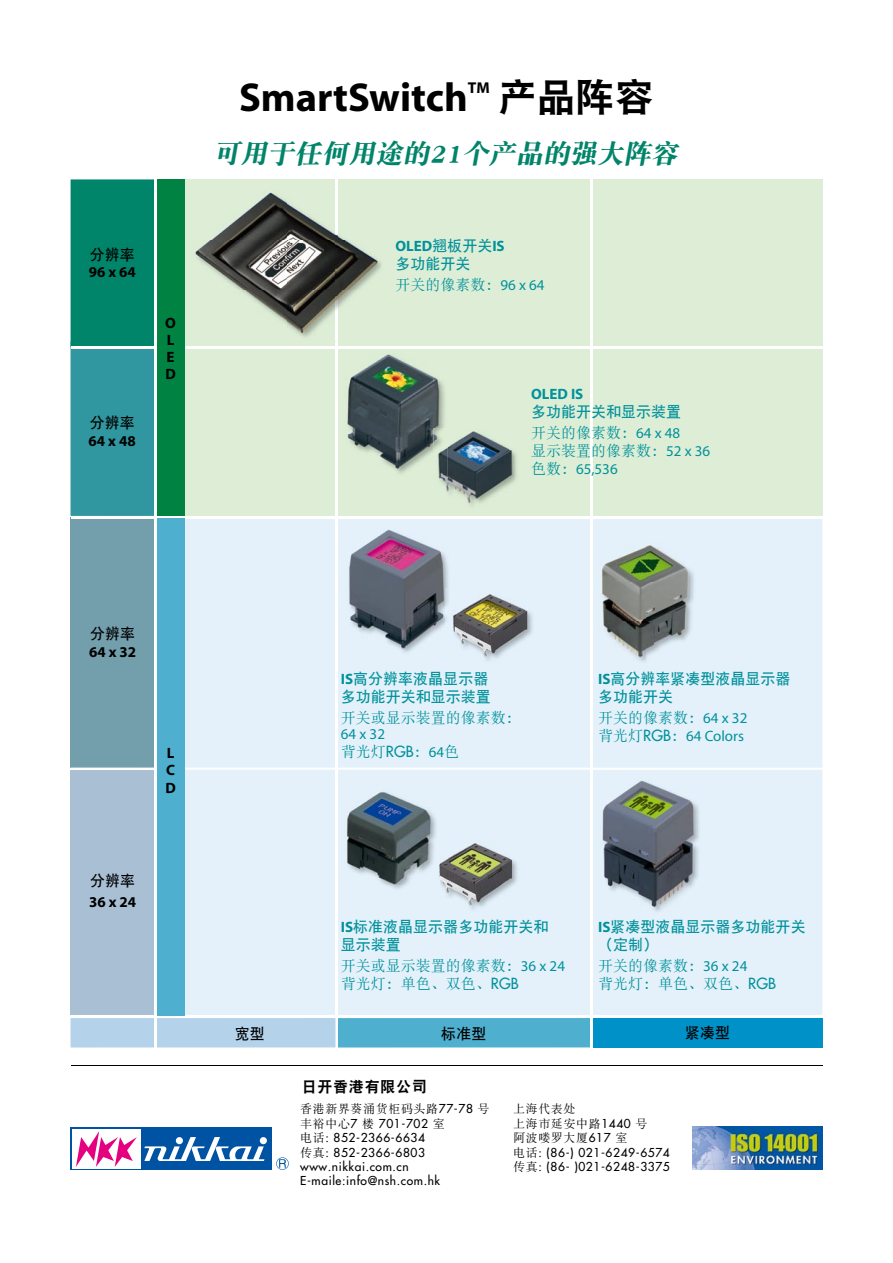
<style>
.page{position:relative;width:893px;height:1263px;background:#fff}
.page>*{position:absolute;margin:0;border:0;box-sizing:border-box;transform-origin:0 0}
.t1{font:700 40.5px "Myriad";color:#000}
.t2{font:39px "DFP Hei W9 G Bpc EUC H";color:#000}
.t3{font:italic 27px "DFP Song W9 G Bpc EUC H";color:#00846a}
.t4{font:700 15.75px "Myriad";color:#000}
.t5{font:15px/18px "DFP Song W5 G Bpc EUC H";color:#00919b}
.t6{font:15px/18px "DFP Hei W7 G Bpc EUC H";color:#00919b}
.t7{font:15px "Myriad";color:#00919b}
.t8{font:700 15px/17.2px "Myriad";color:#000;text-align:justify}
.t9{font:15px "DFP Hei W7 G Bpc EUC H";color:#000}
.t10{font:700 15px "Myriad";color:#00919b}
.t11{font:15px "DFP Hei W9 G Bpc EUC H";letter-spacing:.05em;color:#000}
.t12{font:12px/14.4px "Futura";letter-spacing:.05em;color:#000}
.t13{font:12px/14.4px "DFP Song W5 G Bpc EUC H";letter-spacing:.05em;color:#000}
.s1{font-family:"DFP Hei W7 G Bpc EUC H";font-weight:400}
.s2{font-family:"Myriad"}
.s3{font-family:"DFP Song W5 G Bpc EUC H"}
.s4{font-family:"Myriad";font-weight:700}
.s5{font-family:"Futura"}
</style>
<div class="page">
<div style="left:157px;top:347px;width:665px;height:169px;background:#deeed6"></div>
<div style="left:184px;top:518px;width:638px;height:498px;background:#e4f1fa"></div>
<div style="left:71px;top:770px;width:84px;height:246px;background:#a9c0d4"></div>
<div style="left:338px;top:1018px;width:252px;height:29px;background:#4fafce"></div>
<div style="left:71px;top:341px;width:84px;height:175px;background:#30969f"></div>
<img style="left:443px;top:385px;width:2px;height:43px">
<img style="left:347px;top:354px;width:96px;height:120px">
<img style="left:515px;top:454px;width:2px;height:26px">
<img style="left:434px;top:428px;width:9px;height:46px">
<img style="left:438px;top:431px;width:77px;height:75px">
<img style="left:438px;top:431px;width:10px;height:46px">
<img style="left:435px;top:430px;width:8px;height:46px">
<div style="left:71px;top:517px;width:84px;height:251px;background:#739eac"></div>
<div style="left:593px;top:1018px;width:229px;height:29px;background:#0091c9"></div>
<img style="left:600px;top:543px;width:97px;height:122px">
<img style="left:597px;top:542px;width:95px;height:39px">
<img style="left:597px;top:581px;width:3px;height:79px">
<img style="left:600px;top:543px;width:92px;height:117px">
<img style="left:600px;top:778px;width:102px;height:137px">
<img style="left:597px;top:777px;width:101px;height:44px">
<img style="left:597px;top:821px;width:3px;height:90px">
<img style="left:600px;top:778px;width:98px;height:133px">
<div style="left:157px;top:179px;width:665px;height:167px;background:#deeed6"></div>
<div style="left:71px;top:179px;width:84px;height:168px;background:#00846a"></div>
<hr style="left:71px;top:516px;width:751px;height:2px;background:#fff">
<hr style="left:71px;top:767px;width:751px;height:3px;background:#fff">
<hr style="left:71px;top:346px;width:751px;height:2px;background:#fff">
<div style="left:157px;top:179px;width:27px;height:337px;background:#008342"></div>
<div style="left:157px;top:518px;width:27px;height:498px;background:#4fafce"></div>
<hr style="left:336px;top:175px;width:2px;height:872px;background:#fff">
<hr style="left:590px;top:172px;width:3px;height:875px;background:#fff">
<div style="left:71px;top:1018px;width:264px;height:29px;background:#b4d3eb"></div>
<hr style="left:155px;top:173px;width:2px;height:874px;background:#fff">
<img style="left:238px;top:240px;width:143px;height:51px">
<img style="left:211px;top:189px;width:134px;height:51px">
<img style="left:195px;top:240px;width:43px;height:49px">
<img style="left:242px;top:291px;width:114px;height:51px">
<img style="left:336px;top:190px;width:2px;height:150px">
<img style="left:436px;top:910px;width:84px;height:4px">
<img style="left:430px;top:834px;width:90px;height:76px">
<img style="left:436px;top:842px;width:84px;height:68px">
<img style="left:451px;top:593px;width:85px;height:72px">
<img style="left:445px;top:588px;width:89px;height:76px">
<img style="left:451px;top:593px;width:83px;height:71px">
<img style="left:346px;top:529px;width:106px;height:127px">
<img style="left:445px;top:588px;width:7px;height:68px">
<img style="left:451px;top:593px;width:1px;height:63px">
<img style="left:344px;top:528px;width:104px;height:41px">
<img style="left:344px;top:569px;width:2px;height:82px">
<img style="left:346px;top:529px;width:102px;height:122px">
<img style="left:445px;top:588px;width:3px;height:63px">
<img style="left:345px;top:790px;width:94px;height:102px">
<img style="left:430px;top:834px;width:9px;height:58px">
<img style="left:436px;top:842px;width:3px;height:50px">
<img style="left:344px;top:789px;width:90px;height:96px">
<img style="left:345px;top:790px;width:89px;height:95px">
<img style="left:430px;top:834px;width:4px;height:51px">
<div style="left:71px;top:1128px;width:201px;height:42px;background:#0052a3"></div>
<div style="left:72px;top:1129px;width:68px;height:40px;background:#fff"></div>
<svg style="left:144px;top:1137px;width:120px;height:24px"></svg>
<div style="left:176px;top:1137px;width:7px;height:7px;background:#fff;border-radius:50%"></div>
<div style="left:260px;top:1137px;width:7px;height:7px;background:#fff;border-radius:50%"></div>
<svg style="left:76px;top:1131px;width:61px;height:36px"></svg>
<svg style="left:276px;top:1157px;width:13px;height:13px"></svg>
<img style="left:693px;top:1127px;width:129px;height:43px">
<hr style="left:71px;top:1065px;width:751px;height:1px;background:#000">
<p class="t9" style="left:90px;top:247px;width:46px">分辨率</p>
<p class="t8" style="left:89px;top:264px;width:49px">96 x 64</p>
<p class="t9" style="left:90px;top:415px;width:46px">分辨率</p>
<p class="t8" style="left:89px;top:433px;width:49px">64 x 48</p>
<p class="t8" style="left:165px;top:314px;width:12px">O L E D</p>
<h1 class="t1" style="left:239px;top:77px;width:230px">SmartSwitch</h1>
<h3 class="t4" style="left:468px;top:80px;width:23px">TM</h3>
<h2 class="t2" style="left:498px;top:78px;width:157px">产品阵容</h2>
<h3 class="t3" style="left:214px;top:139px;width:470px">可用于任何用途的21个产品的强大阵容</h3>
<p class="t10" style="left:395px;top:238px;width:111px">OLED<span class="s1">翘板开关</span>IS</p>
<p class="t6" style="left:395px;top:254px;width:76px">多功能开关</p>
<p class="t5" style="left:395px;top:275px;width:151px">开关的像素数：<span class="s2">96 x 64</span></p>
<p class="t10" style="left:531px;top:386px;width:54px">OLED IS</p>
<p class="t6" style="left:531px;top:402px;width:151px">多功能开关和显示装置</p>
<p class="t5" style="left:531px;top:423px;width:181px">开关的像素数：<span class="s2">64 x 48<br></span>显示装置的像素数：<span class="s2">52 x 36</span></p>
<p class="t7" style="left:531px;top:461px;width:88px"><span class="s3">色数：</span>65,536</p>
<p class="t9" style="left:90px;top:626px;width:47px">分辨率</p>
<p class="t8" style="left:89px;top:644px;width:49px">64 x 32</p>
<p class="t8" style="left:165px;top:744px;width:12px;line-height:17.7px">L C D</p>
<p class="t9" style="left:90px;top:873px;width:47px">分辨率</p>
<p class="t8" style="left:89px;top:894px;width:49px">36 x 24</p>
<p class="t6" style="left:341px;top:669px;width:151px"><span class="s4">IS</span>高分辨率液晶显示器多功能开关和显示装置</p>
<p class="t5" style="left:341px;top:708px;width:181px">开关或显示装置的像素数：</p>
<p class="t7" style="left:341px;top:727px;width:46px">64 x 32</p>
<p class="t5" style="left:341px;top:743px;width:120px">背光灯<span class="s5">RGB</span>：<span class="s2">64</span>色</p>
<p class="t6" style="left:598px;top:669px;width:194px"><span class="s4">IS</span>高分辨率紧凑型液晶显示器多功能开关</p>
<p class="t5" style="left:598px;top:708px;width:151px">开关的像素数：<span class="s2">64 x 32</span></p>
<p class="t7" style="left:598px;top:728px;width:147px"><span class="s3">背光灯</span><span class="s5">RGB</span><span class="s3">：</span>64 Colors</p>
<p class="t9" style="left:235px;top:1026px;width:31px">宽型</p>
<p class="t6" style="left:341px;top:917px;width:209px"><span class="s4">IS</span>标准液晶显示器多功能开关和显示装置</p>
<p class="t5" style="left:341px;top:956px;width:226px">开关或显示装置的像素数：<span class="s2">36 x 24</span>背光灯：单色、双色、<span class="s5">RGB</span></p>
<p class="t11" style="left:302px;top:1079px;width:127px">日开香港有限公司</p>
<p class="t9" style="left:441px;top:1026px;width:46px">标准型</p>
<p class="t6" style="left:598px;top:917px;width:209px"><span class="s4">IS</span>紧凑型液晶显示器多功能开关（定制）</p>
<p class="t5" style="left:598px;top:956px;width:179px">开关的像素数：<span class="s2">36 x 24<br></span>背光灯：单色、双色、<span class="s5">RGB</span></p>
<p class="t9" style="left:685px;top:1025px;width:46px">紧凑型</p>
<p class="t13" style="left:300px;top:1102px;width:191px">香港新界葵涌货柜码头路<span class="s5">77-78</span> 号</p>
<p class="t12" style="left:300px;top:1116px;width:146px"><span class="s3">丰裕中心</span>7 <span class="s3">楼</span> 701-702 <span class="s3">室电话</span>: 852-2366-6634<br><span class="s3">传真</span>: 852-2366-6803 www.nikkai.com.cn<br>E-maile:info@nsh.com.hk</p>
<p class="t13" style="left:513px;top:1102px;width:136px">上海代表处<br>上海市延安中路<span class="s5">1440</span> 号阿波喽罗大厦<span class="s5">617</span> 室</p>
<p class="t12" style="left:513px;top:1145px;width:158px"><span class="s3">电话</span>: (86-) 021-6249-6574<span class="s3">传真</span>: (86- )021-6248-3375</p>
</div>
